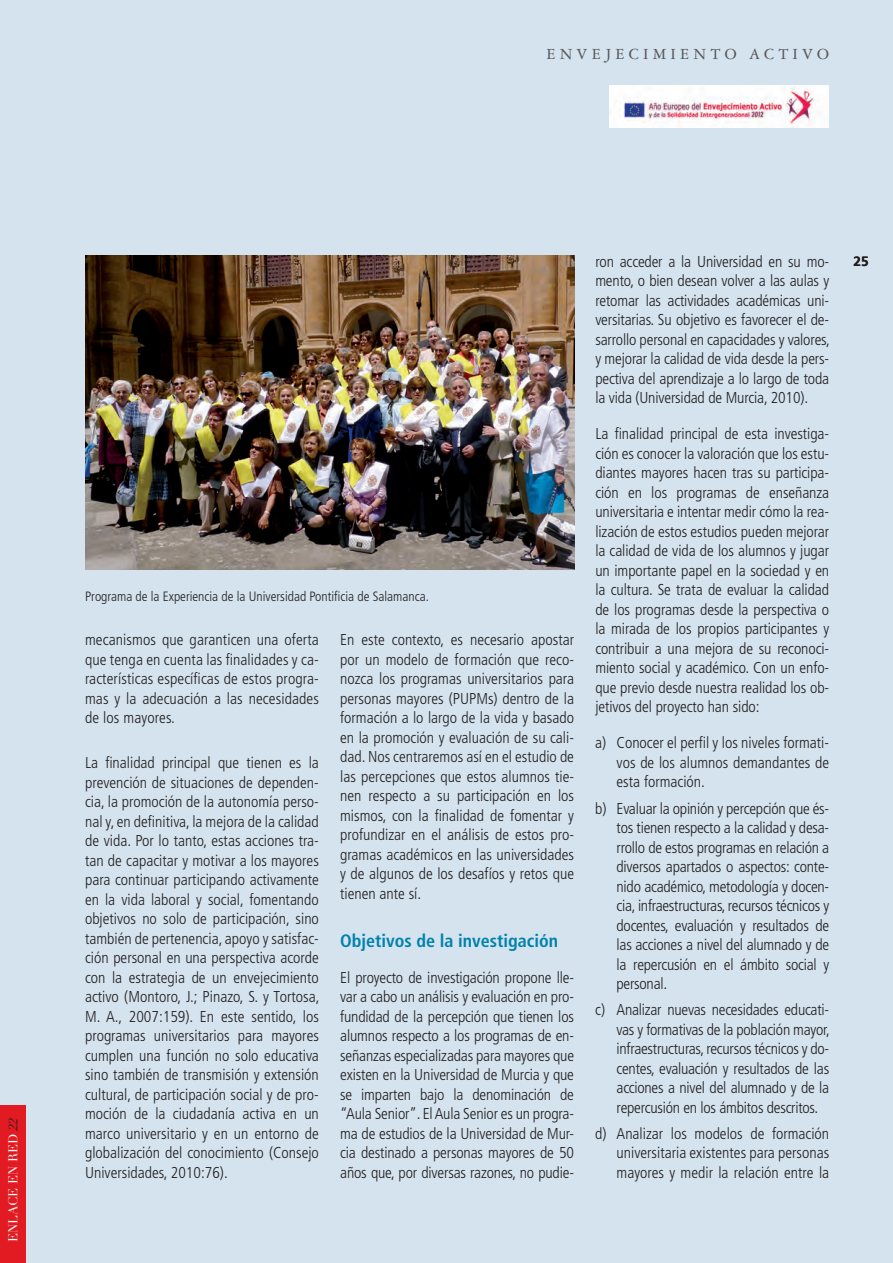
<style>
.page{position:relative;width:893px;height:1263px;background:#d4e3ee}
.page>*{position:absolute;margin:0;border:0;box-sizing:border-box;transform-origin:0 0}
.LADILLO_minuscula{font:700 condensed 18px "Frutiger";color:#0082ac}
.t1{font:16.5px "Garamond Three";letter-spacing:.25em;color:#57585a}
.TEXTO{font:300 condensed 15.75px/19.5px "Frutiger";letter-spacing:-.005em;color:#231f20;text-align:justify}
.PIE_DE_FOTO{font:300 condensed 13.5px "Frutiger";color:#231f20}
.t2{font:700 13.5px "Frutiger";color:#231f20}
.t3{font:12.75px "Didot LH";color:#fff}
.s1{font-style:italic;color:#231f20}
</style>
<div class="page">
<img style="left:85px;top:255px;width:489px;height:315px">
<img style="left:610px;top:85px;width:218px;height:43px">
<div style="left:0;top:1106px;width:26px;height:157px;background:#e21a21"></div>
<p class="t1" style="left:546px;top:45px;width:284px">ENVEJECIMIENTO ACTIVO</p>
<p class="t3" style="left:6px;top:1242px;width:126px;rotate:-90deg">ENLACE EN RED <span class="s1">22</span></p>
<p class="PIE_DE_FOTO" style="left:85px;top:589px;width:345px">Programa de la Experiencia de la Universidad Pontificia de Salamanca.</p>
<p class="TEXTO" style="left:85px;top:630px;width:235px">mecanismos que garanticen una oferta que tenga en cuenta las finalidades y ca&shy;racterísticas específicas de estos progra&shy;mas y la adecuación a las necesidades de los mayores.</p>
<p class="TEXTO" style="left:85px;top:753px;width:236px">La finalidad principal que tienen es la prevención de situaciones de dependen&shy;cia, la promoción de la autonomía perso&shy;nal y, en definitiva, la mejora de la calidad de vida. Por lo tanto, estas acciones tra&shy;tan de capacitar y motivar a los mayores para continuar participando activamente en la vida laboral y social, fomentando objetivos no solo de participación, sino también de pertenencia, apoyo y satisfac&shy;ción personal en una perspectiva acorde con la estrategia de un envejecimiento activo (Montoro, J.; Pinazo, S. y Tortosa, M. A., 2007:159). En este sentido, los programas universitarios para mayores cumplen una función no solo educativa sino también de transmisión y extensión cultural, de participación social y de pro&shy;moción de la ciudadanía activa en un marco universitario y en un entorno de globalización del conocimiento (Consejo Universidades, 2010:76).</p>
<p class="TEXTO" style="left:340px;top:630px;width:235px">En este contexto, es necesario apostar por un modelo de formación que reco&shy;nozca los programas universitarios para personas mayores (PUPMs) dentro de la formación a lo largo de la vida y basado en la promoción y evaluación de su cali&shy;dad. Nos centraremos así en el estudio de las percepciones que estos alumnos tie&shy;nen respecto a su participación en los mismos, con la finalidad de fomentar y profundizar en el análisis de estos pro&shy;gramas académicos en las universidades y de algunos de los desafíos y retos que tienen ante sí.</p>
<p class="LADILLO_minuscula" style="left:340px;top:930px;width:220px">Objetivos de la investigación</p>
<p class="TEXTO" style="left:340px;top:968px;width:235px">El proyecto de investigación propone lle&shy;var a cabo un análisis y evaluación en pro&shy;fundidad de la percepción que tienen los alumnos respecto a los programas de en&shy;señanzas especializadas para mayores que existen en la Universidad de Murcia y que se imparten bajo la denominación de “Aula Senior”. El Aula Senior es un progra&shy;ma de estudios de la Universidad de Mur&shy;cia destinado a personas mayores de 50 años que, por diversas razones, no pudie-</p>
<p class="TEXTO" style="left:595px;top:252px;width:236px">ron acceder a la Universidad en su mo&shy;mento, o bien desean volver a las aulas y retomar las actividades académicas uni&shy;versitarias. Su objetivo es favorecer el de&shy;sarrollo personal en capacidades y valores, y mejorar la calidad de vida desde la pers&shy;pectiva del aprendizaje a lo largo de toda la vida (Universidad de Murcia, 2010).</p>
<p class="TEXTO" style="left:595px;top:424px;width:235px">La finalidad principal de esta investiga&shy;ción es conocer la valoración que los estu&shy;diantes mayores hacen tras su participa&shy;ción en los programas de enseñanza universitaria e intentar medir cómo la rea&shy;lización de estos estudios pueden mejorar la calidad de vida de los alumnos y jugar un importante papel en la sociedad y en la cultura. Se trata de evaluar la calidad de los programas desde la perspectiva o la mirada de los propios participantes y contribuir a una mejora de su reconoci&shy;miento social y académico. Con un enfo&shy;que previo desde nuestra realidad los ob&shy;jetivos del proyecto han sido:</p>
<p class="TEXTO" style="left:617px;top:733px;width:214px;text-indent:-21px">a) Conocer el perfil y los niveles formati&shy;vos de los alumnos demandantes de esta formación.</p>
<p class="TEXTO" style="left:617px;top:799px;width:214px;text-indent:-21px">b) Evaluar la opinión y percepción que és&shy;tos tienen respecto a la calidad y desa&shy;rrollo de estos programas en relación a diversos apartados o aspectos: conte&shy;nido académico, metodología y docen&shy;cia, infraestructuras, recursos técnicos y docentes, evaluación y resultados de las acciones a nivel del alumnado y de la repercusión en el ámbito social y personal.</p>
<p class="TEXTO" style="left:617px;top:1000px;width:215px;text-indent:-21px">c) Analizar nuevas necesidades educati&shy;vas y formativas de la población mayor, infraestructuras, recursos técnicos y do&shy;centes, evaluación y resultados de las acciones a nivel del alumnado y de la repercusión en los ámbitos descritos.</p>
<p class="TEXTO" style="left:617px;top:1124px;width:214px;text-indent:-21px">d) Analizar los modelos de formación universitaria existentes para personas mayores y medir la relación entre la</p>
<p class="t2" style="left:854px;top:253px;width:17px">25</p>
</div>
